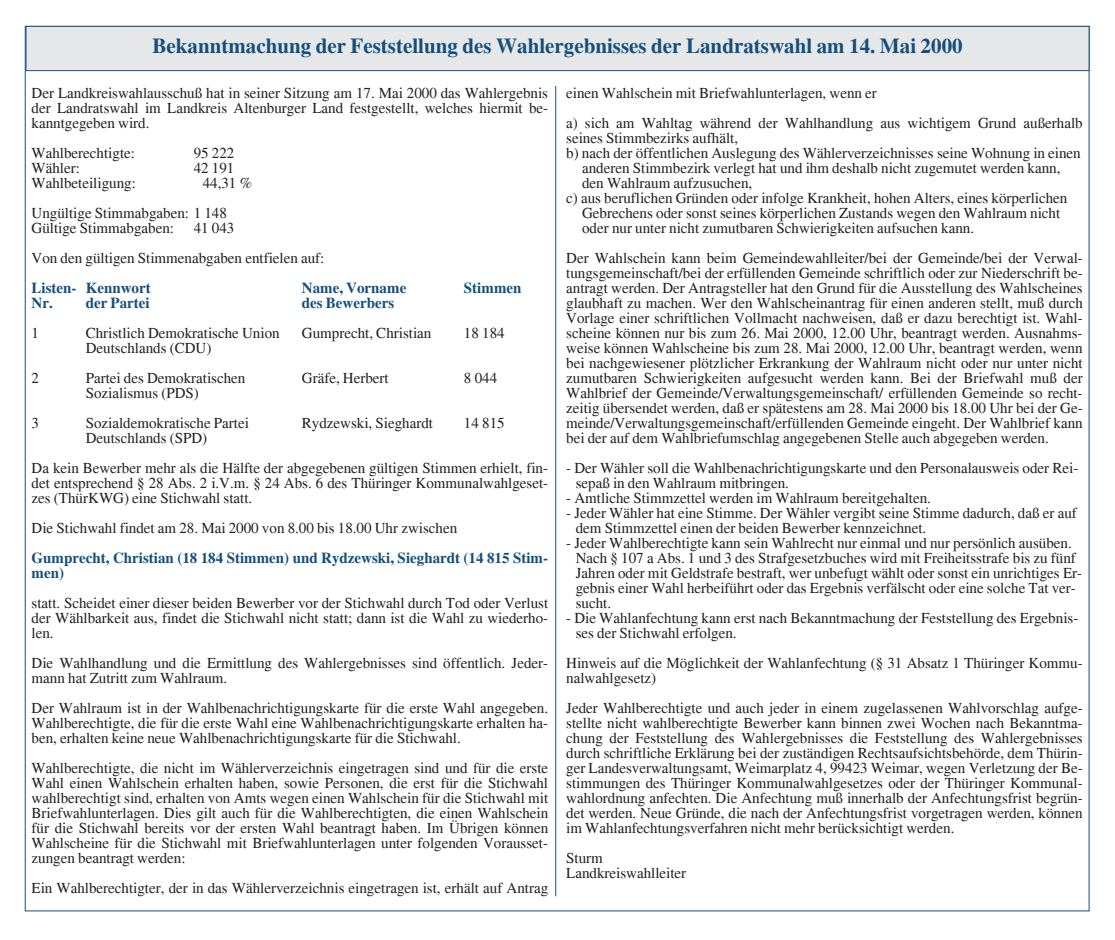
<style>
.page{position:relative;width:1115px;height:940px;background:#fff}
.page>*{position:absolute;margin:0;border:0;box-sizing:border-box;transform-origin:0 0}
.t1{font:700 21px "Times";color:#154e7d}
.t2{font:15px/15px "Times";color:#231f20}
.t3{font:700 15px/15px "Times";color:#154e7d}
</style>
<div class="page">
<div style="left:26px;top:27px;width:1062px;height:43px;background:#e6e7e9"></div>
<div style="left:26px;top:26px;width:1062px;height:45px;border:1px solid #154e7d"></div>
<hr style="left:555px;top:86px;width:1px;height:810px;background:#154e7d">
<h1 class="t1" style="left:152px;top:33px;width:811px">Bekanntmachung der Feststellung des Wahlergebnisses der Landratswahl am 14. Mai 2000</h1>
<p class="t2" style="left:32px;top:85px;width:518px;text-align:justify">Der Landkreiswahlausschufl hat in seiner Sitzung am 17. Mai 2000 das Wahlergebnis der Landratswahl im Landkreis Altenburger Land festgestellt, welches hiermit be&shy;kanntgegeben wird.</p>
<p class="t2" style="left:32px;top:145px;width:105px">Wahlberechtigte:</p>
<p class="t2" style="left:194px;top:145px;width:42px">95 222</p>
<p class="t2" style="left:32px;top:160px;width:50px">W‰hler:</p>
<p class="t2" style="left:194px;top:160px;width:42px">42 191</p>
<p class="t2" style="left:32px;top:175px;width:106px">Wahlbeteiligung:</p>
<p class="t2" style="left:32px;top:168px;width:222px;line-height:30px;text-indent:171px">44,31 %<br>Ung¸ltige Stimmabgaben: 1 148</p>
<p class="t2" style="left:32px;top:220px;width:144px">G¸ltige Stimmabgaben:</p>
<p class="t2" style="left:32px;top:213px;width:294px;line-height:30px;text-indent:162px">41 043<br>Von den g¸ltigen Stimmenabgaben entfielen auf:</p>
<p class="t3" style="left:32px;top:280px;width:120px">Listen- Kennwort</p>
<p class="t3" style="left:302px;top:280px;width:106px">Name, Vorname</p>
<p class="t3" style="left:464px;top:280px;width:59px">Stimmen</p>
<p class="t3" style="left:32px;top:295px;width:119px">Nr. der Partei</p>
<p class="t3" style="left:302px;top:295px;width:94px">des Bewerbers</p>
<p class="t2" style="left:32px;top:325px;width:9px">1</p>
<p class="t2" style="left:86px;top:325px;width:195px">Christlich Demokratische Union</p>
<p class="t2" style="left:302px;top:325px;width:131px">Gumprecht, Christian</p>
<p class="t2" style="left:464px;top:325px;width:42px">18 184</p>
<p class="t2" style="left:86px;top:340px;width:127px">Deutschlands (CDU)</p>
<p class="t2" style="left:32px;top:370px;width:9px">2</p>
<p class="t2" style="left:86px;top:370px;width:161px">Partei des Demokratischen</p>
<p class="t2" style="left:302px;top:370px;width:88px">Gr‰fe, Herbert</p>
<p class="t2" style="left:464px;top:370px;width:35px">8 044</p>
<p class="t2" style="left:86px;top:385px;width:115px">Sozialismus (PDS)</p>
<p class="t2" style="left:32px;top:415px;width:9px">3</p>
<p class="t2" style="left:86px;top:415px;width:165px">Sozialdemokratische Partei</p>
<p class="t2" style="left:302px;top:415px;width:133px">Rydzewski, Sieghardt</p>
<p class="t2" style="left:464px;top:415px;width:42px">14 815</p>
<p class="t2" style="left:32px;top:423px;width:518px;line-height:30px;text-indent:54px">Deutschlands (SPD)<br>Da kein Bewerber mehr als die H‰lfte der abgegebenen g¸ltigen Stimmen erhielt, fin-</p>
<p class="t2" style="left:32px;top:475px;width:518px">det entsprechend ß 28 Abs. 2 i.V.m. ß 24 Abs. 6 des Th¸ringer Kommunalwahlgeset&shy;zes (Th¸rKWG) eine Stichwahl statt.</p>
<p class="t2" style="left:32px;top:520px;width:427px">Die Stichwahl findet am 28. Mai 2000 von 8.00 bis 18.00 Uhr zwischen</p>
<p class="t3" style="left:32px;top:550px;width:518px">Gumprecht, Christian (18 184 Stimmen) und Rydzewski, Sieghardt (14 815 Stim&shy;men)</p>
<p class="t2" style="left:32px;top:595px;width:518px;text-align:justify">statt. Scheidet einer dieser beiden Bewerber vor der Stichwahl durch Tod oder Verlust der W‰hlbarkeit aus, findet die Stichwahl nicht statt; dann ist die Wahl zu wiederho&shy;len.</p>
<p class="t2" style="left:32px;top:655px;width:518px">Die Wahlhandlung und die Ermittlung des Wahlergebnisses sind ˆffentlich. Jeder&shy;mann hat Zutritt zum Wahlraum.</p>
<p class="t2" style="left:32px;top:700px;width:518px;text-align:justify">Der Wahlraum ist in der Wahlbenachrichtigungskarte f¸r die erste Wahl angegeben.<br>Wahlberechtigte, die f¸r die erste Wahl eine Wahlbenachrichtigungskarte erhalten ha&shy;ben, erhalten keine neue Wahlbenachrichtigungskarte f¸r die Stichwahl.</p>
<p class="t2" style="left:32px;top:760px;width:518px;text-align:justify">Wahlberechtigte, die nicht im W‰hlerverzeichnis eingetragen sind und f¸r die erste Wahl einen Wahlschein erhalten haben, sowie Personen, die erst f¸r die Stichwahl wahlberechtigt sind, erhalten von Amts wegen einen Wahlschein f¸r die Stichwahl mit Briefwahlunterlagen. Dies gilt auch f¸r die Wahlberechtigten, die einen Wahlschein f¸r die Stichwahl bereits vor der ersten Wahl beantragt haben. Im ‹brigen kˆnnen Wahlscheine f¸r die Stichwahl mit Briefwahlunterlagen unter folgenden Vorausset&shy;zungen beantragt werden:</p>
<p class="t2" style="left:32px;top:880px;width:518px">Ein Wahlberechtigter, der in das W‰hlerverzeichnis eingetragen ist, erh‰lt auf Antrag</p>
<p class="t2" style="left:566px;top:78px;width:518px;line-height:30px">einen Wahlschein mit Briefwahlunterlagen, wenn er<br>a) sich am Wahltag w‰hrend der Wahlhandlung aus wichtigem Grund auflerhalb</p>
<p class="t2" style="left:566px;top:130px;width:173px">seines Stimmbezirks aufh‰lt,</p>
<p class="t2" style="left:566px;top:145px;width:516px">b) nach der ˆffentlichen Auslegung des W‰hlerverzeichnisses seine Wohnung in einen</p>
<p class="t2" style="left:582px;top:160px;width:479px">anderen Stimmbezirk verlegt hat und ihm deshalb nicht zugemutet werden kann,</p>
<p class="t2" style="left:582px;top:175px;width:172px">den Wahlraum aufzusuchen,</p>
<p class="t2" style="left:566px;top:190px;width:502px">c) aus beruflichen Gr¸nden oder infolge Krankheit, hohen Alters, eines kˆrperlichen</p>
<p class="t2" style="left:582px;top:205px;width:479px">Gebrechens oder sonst seines kˆrperlichen Zustands wegen den Wahlraum nicht</p>
<p class="t2" style="left:582px;top:220px;width:393px">oder nur unter nicht zumutbaren Schwierigkeiten aufsuchen kann.</p>
<p class="t2" style="left:566px;top:250px;width:518px;text-align:justify">Der Wahlschein kann beim Gemeindewahlleiter/bei der Gemeinde/bei der Verwal&shy;tungsgemeinschaft/bei der erf¸llenden Gemeinde schriftlich oder zur Niederschrift be&shy;antragt werden. Der Antragsteller hat den Grund f¸r die Ausstellung des Wahlscheines glaubhaft zu machen. Wer den Wahlscheinantrag f¸r einen anderen stellt, mufl durch Vorlage einer schriftlichen Vollmacht nachweisen, dafl er dazu berechtigt ist. Wahl&shy;scheine kˆnnen nur bis zum 26. Mai 2000, 12.00 Uhr, beantragt werden. Ausnahms&shy;weise kˆnnen Wahlscheine bis zum 28. Mai 2000, 12.00 Uhr, beantragt werden, wenn bei nachgewiesener plˆtzlicher Erkrankung der Wahlraum nicht oder nur unter nicht zumutbaren Schwierigkeiten aufgesucht werden kann. Bei der Briefwahl mufl der Wahlbrief der Gemeinde/Verwaltungsgemeinschaft/ erf¸llenden Gemeinde so recht&shy;zeitig ¸bersendet werden, dafl er sp‰testens am 28. Mai 2000 bis 18.00 Uhr bei der Ge&shy;meinde/Verwaltungsgemeinschaft/erf¸llenden Gemeinde eingeht. Der Wahlbrief kann bei der auf dem Wahlbriefumschlag angegebenen Stelle auch abgegeben werden.</p>
<p class="t2" style="left:575px;top:460px;width:504px;text-indent:-10px">- Der W‰hler soll die Wahlbenachrichtigungskarte und den Personalausweis oder Rei&shy;sepafl in den Wahlraum mitbringen.</p>
<p class="t2" style="left:566px;top:490px;width:366px">- Amtliche Stimmzettel werden im Wahlraum bereitgehalten.</p>
<p class="t2" style="left:575px;top:505px;width:502px;text-indent:-10px">- Jeder W‰hler hat eine Stimme. Der W‰hler vergibt seine Stimme dadurch, dafl er auf dem Stimmzettel einen der beiden Bewerber kennzeichnet.</p>
<p class="t2" style="left:575px;top:535px;width:507px;text-indent:-10px">- Jeder Wahlberechtigte kann sein Wahlrecht nur einmal und nur persˆnlich aus¸ben.<br>Nach ß 107 a Abs. 1 und 3 des Strafgesetzbuches wird mit Freiheitsstrafe bis zu f¸nf Jahren oder mit Geldstrafe bestraft, wer unbefugt w‰hlt oder sonst ein unrichtiges Er&shy;gebnis einer Wahl herbeif¸hrt oder das Ergebnis verf‰lscht oder eine solche Tat ver&shy;sucht.</p>
<p class="t2" style="left:575px;top:610px;width:504px;text-indent:-10px">- Die Wahlanfechtung kann erst nach Bekanntmachung der Feststellung des Ergebnis&shy;ses der Stichwahl erfolgen.</p>
<p class="t2" style="left:566px;top:655px;width:518px">Hinweis auf die Mˆglichkeit der Wahlanfechtung (ß 31 Absatz 1 Th¸ringer Kommu&shy;nalwahlgesetz)</p>
<p class="t2" style="left:566px;top:700px;width:518px;text-align:justify">Jeder Wahlberechtigte und auch jeder in einem zugelassenen Wahlvorschlag aufge&shy;stellte nicht wahlberechtigte Bewerber kann binnen zwei Wochen nach Bekanntma&shy;chung der Feststellung des Wahlergebnisses die Feststellung des Wahlergebnisses durch schriftliche Erkl‰rung bei der zust‰ndigen Rechtsaufsichtsbehˆrde, dem Th¸rin&shy;ger Landesverwaltungsamt, Weimarplatz 4, 99423 Weimar, wegen Verletzung der Be&shy;stimmungen des Th¸ringer Kommunalwahlgesetzes oder der Th¸ringer Kommunal&shy;wahlordnung anfechten. Die Anfechtung mufl innerhalb der Anfechtungsfrist begr¸n&shy;det werden. Neue Gr¸nde, die nach der Anfechtungsfrist vorgetragen werden, kˆnnen im Wahlanfechtungsverfahren nicht mehr ber¸cksichtigt werden.</p>
<p class="t2" style="left:566px;top:850px;width:121px">Sturm<br>Landkreiswahlleiter</p>
</div>
